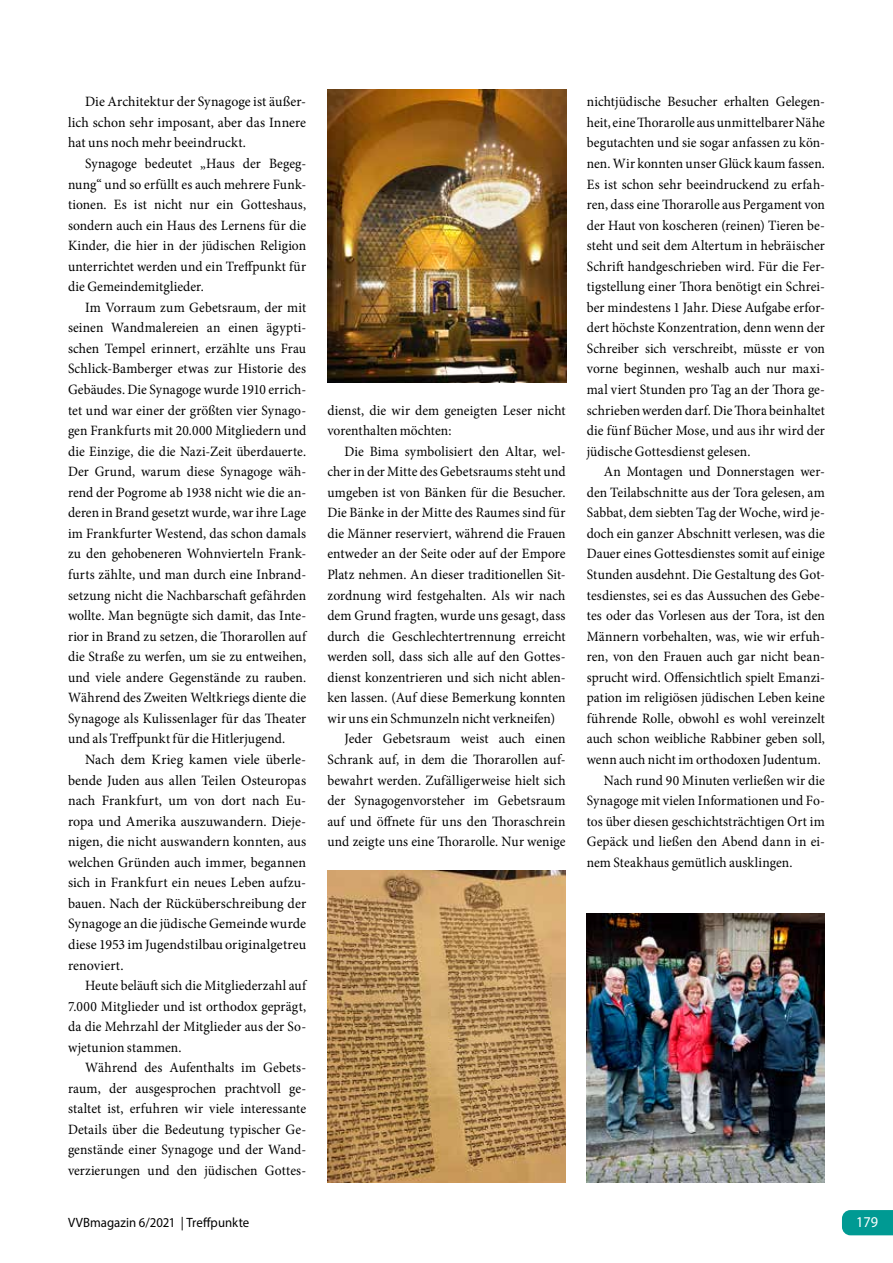
<style>
.page{position:relative;width:893px;height:1263px;background:#fff}
.page>*{position:absolute;margin:0;border:0;box-sizing:border-box;transform-origin:0 0}
.t1{font:15px "Myriad Pro";color:#fff;scale:.95 1}
.t2{font:14.25px/20.5px "Minion Pro";letter-spacing:.005em;color:#000;text-align:justify;scale:.95 1}
.t3{font:14.25px/20.5px "Minion Pro";letter-spacing:.005em;color:#000;text-align:justify}
.t4{font:13.5px "Myriad Pro";letter-spacing:.005em;color:#000;scale:.95 1}
</style>
<div class="page">
<svg style="left:842px;top:1210px;width:51px;height:25px"></svg>
<img style="left:587px;top:913px;width:238px;height:269px">
<img style="left:327px;top:90px;width:239px;height:293px">
<img style="left:327px;top:871px;width:239px;height:311px">
<p class="t3" style="left:68px;top:92px;width:240px;text-indent:17px">Die Architektur der Synagoge ist äußer&shy;lich schon sehr imposant, aber das Innere hat uns noch mehr beeindruckt.</p>
<p class="t2" style="left:68px;top:153px;width:252px;text-indent:17px">Synagoge bedeutet „Haus der Begeg&shy;nung“ und so erfüllt es auch mehrere Funk&shy;tionen. Es ist nicht nur ein Gotteshaus, sondern auch ein Haus des Lernens für die Kinder, die hier in der jüdischen Religion unterrichtet werden und ein Treffpunkt für die Gemeindemitglieder.</p>
<p class="t2" style="left:68px;top:297px;width:252px;text-indent:17px">Im Vorraum zum Gebetsraum, der mit seinen Wandmalereien an einen ägypti&shy;schen Tempel erinnert, erzählte uns Frau Schlick-Bamberger etwas zur Historie des Gebäudes. Die Synagoge wurde 1910 errich&shy;tet und war einer der größten vier Synago&shy;gen Frankfurts mit 20.000 Mitgliedern und die Einzige, die die Nazi-Zeit überdauerte.<br>Der Grund, warum diese Synagoge wäh&shy;rend der Pogrome ab 1938 nicht wie die an&shy;deren in Brand gesetzt wurde, war ihre Lage im Frankfurter Westend, das schon damals zu den gehobeneren Wohnvierteln Frank&shy;furts zählte, und man durch eine Inbrand&shy;setzung nicht die Nachbarschaft gefährden wollte. Man begnügte sich damit, das Inte&shy;rior in Brand zu setzen, die Thorarollen auf die Straße zu werfen, um sie zu entweihen, und viele andere Gegenstände zu rauben.<br>Während des Zweiten Weltkriegs diente die Synagoge als Kulissenlager für das Theater und als Treffpunkt für die Hitlerjugend.</p>
<p class="t3" style="left:68px;top:749px;width:240px;text-indent:17px">Nach dem Krieg kamen viele überle&shy;bende Juden aus allen Teilen Osteuropas nach Frankfurt, um von dort nach Eu&shy;ropa und Amerika auszuwandern. Dieje&shy;nigen, die nicht auswandern konnten, aus welchen Gründen auch immer, begannen sich in Frankfurt ein neues Leben aufzu&shy;bauen. Nach der Rücküberschreibung der Synagoge an die jüdische Gemeinde wurde diese 1953 im Jugendstilbau originalgetreu renoviert.</p>
<p class="t2" style="left:68px;top:975px;width:252px;text-indent:17px">Heute beläuft sich die Mitgliederzahl auf 7.000 Mitglieder und ist orthodox geprägt, da die Mehrzahl der Mitglieder aus der So&shy;wjetunion stammen.</p>
<p class="t2" style="left:68px;top:1057px;width:252px;text-indent:17px">Während des Aufenthalts im Gebets&shy;raum, der ausgesprochen prachtvoll ge&shy;staltet ist, erfuhren wir viele interessante Details über die Bedeutung typischer Ge&shy;genstände einer Synagoge und der Wand&shy;verzierungen und den jüdischen Gottes-</p>
<p class="t2" style="left:327px;top:400px;width:252px">dienst, die wir dem geneigten Leser nicht vorenthalten möchten:</p>
<p class="t2" style="left:344px;top:441px;width:234px">Die Bima symbolisiert den Altar, wel-</p>
<p class="t2" style="left:327px;top:461px;width:252px">cher in der Mitte des Gebetsraums steht und</p>
<p class="t2" style="left:327px;top:482px;width:252px">umgeben ist von Bänken für die Besucher.</p>
<p class="t2" style="left:327px;top:503px;width:252px">Die Bänke in der Mitte des Raumes sind für</p>
<p class="t2" style="left:327px;top:523px;width:252px">die Männer reserviert, während die Frauen</p>
<p class="t2" style="left:327px;top:544px;width:252px">entweder an der Seite oder auf der Empore</p>
<p class="t2" style="left:327px;top:564px;width:252px">Platz nehmen. An dieser traditionellen Sit-</p>
<p class="t2" style="left:327px;top:585px;width:252px">zordnung wird festgehalten. Als wir nach</p>
<p class="t2" style="left:327px;top:605px;width:252px">dem Grund fragten, wurde uns gesagt, dass</p>
<p class="t2" style="left:327px;top:626px;width:252px">durch die Geschlechtertrennung erreicht</p>
<p class="t2" style="left:327px;top:646px;width:252px">werden soll, dass sich alle auf den Gottes-</p>
<p class="t2" style="left:327px;top:667px;width:252px">dienst konzentrieren und sich nicht ablen-</p>
<p class="t2" style="left:327px;top:687px;width:252px">ken lassen. (Auf diese Bemerkung konnten</p>
<p class="t2" style="left:327px;top:708px;width:241px">wir uns ein Schmunzeln nicht verkneifen)</p>
<p class="t2" style="left:344px;top:729px;width:234px">Jeder Gebetsraum weist auch einen</p>
<p class="t2" style="left:327px;top:749px;width:252px">Schrank auf, in dem die Thorarollen auf-</p>
<p class="t2" style="left:327px;top:770px;width:252px">bewahrt werden. Zufälligerweise hielt sich</p>
<p class="t2" style="left:327px;top:790px;width:252px">der Synagogenvorsteher im Gebetsraum</p>
<p class="t2" style="left:327px;top:811px;width:252px">auf und öffnete für uns den Thoraschrein</p>
<p class="t2" style="left:327px;top:831px;width:252px">und zeigte uns eine Thorarolle. Nur wenige</p>
<p class="t2" style="left:587px;top:92px;width:252px">nichtjüdische Besucher erhalten Gelegen&shy;heit, eine Thorarolle aus unmittelbarer Nähe begutachten und sie sogar anfassen zu kön&shy;nen. Wir konnten unser Glück kaum fassen.<br>Es ist schon sehr beeindruckend zu erfah&shy;ren, dass eine Thorarolle aus Pergament von der Haut von koscheren (reinen) Tieren be&shy;steht und seit dem Altertum in hebräischer Schrift handgeschrieben wird. Für die Fer&shy;tigstellung einer Thora benötigt ein Schrei&shy;ber mindestens 1 Jahr. Diese Aufgabe erfor&shy;dert höchste Konzentration, denn wenn der Schreiber sich verschreibt, müsste er von vorne beginnen, weshalb auch nur maxi&shy;mal viert Stunden pro Tag an der Thora ge&shy;schrieben werden darf. Die Thora beinhaltet die fünf Bücher Mose, und aus ihr wird der jüdische Gottesdienst gelesen.</p>
<p class="t2" style="left:604px;top:461px;width:234px">An Montagen und Donnerstagen wer-</p>
<p class="t2" style="left:587px;top:482px;width:252px">den Teilabschnitte aus der Tora gelesen, am</p>
<p class="t2" style="left:587px;top:503px;width:252px">Sabbat, dem siebten Tag der Woche, wird je-</p>
<p class="t2" style="left:587px;top:523px;width:252px">doch ein ganzer Abschnitt verlesen, was die</p>
<p class="t2" style="left:587px;top:544px;width:252px">Dauer eines Gottesdienstes somit auf einige</p>
<p class="t2" style="left:587px;top:564px;width:252px">Stunden ausdehnt. Die Gestaltung des Got-</p>
<p class="t2" style="left:587px;top:585px;width:252px">tesdienstes, sei es das Aussuchen des Gebe-</p>
<p class="t2" style="left:587px;top:605px;width:252px">tes oder das Vorlesen aus der Tora, ist den</p>
<p class="t2" style="left:587px;top:626px;width:252px">Männern vorbehalten, was, wie wir erfuh-</p>
<p class="t2" style="left:587px;top:646px;width:252px">ren, von den Frauen auch gar nicht bean-</p>
<p class="t2" style="left:587px;top:667px;width:252px">sprucht wird. Offensichtlich spielt Emanzi-</p>
<p class="t2" style="left:587px;top:687px;width:252px">pation im religiösen jüdischen Leben keine</p>
<p class="t2" style="left:587px;top:708px;width:252px">führende Rolle, obwohl es wohl vereinzelt</p>
<p class="t2" style="left:587px;top:729px;width:252px">auch schon weibliche Rabbiner geben soll,</p>
<p class="t2" style="left:587px;top:749px;width:248px">wenn auch nicht im orthodoxen Judentum.</p>
<p class="t2" style="left:604px;top:770px;width:234px">Nach rund 90 Minuten verließen wir die</p>
<p class="t2" style="left:587px;top:790px;width:252px">Synagoge mit vielen Informationen und Fo-</p>
<p class="t2" style="left:587px;top:811px;width:252px">tos über diesen geschichtsträchtigen Ort im</p>
<p class="t2" style="left:587px;top:831px;width:252px">Gepäck und ließen den Abend dann in ei-</p>
<p class="t2" style="left:587px;top:852px;width:218px">nem Steakhaus gemütlich ausklingen.</p>
<p class="t4" style="left:68px;top:1214px;width:192px">VVBmagazin 6/2021 | Treffpunkte</p>
<p class="t1" style="left:856px;top:1213px;width:25px">179</p>
</div>
